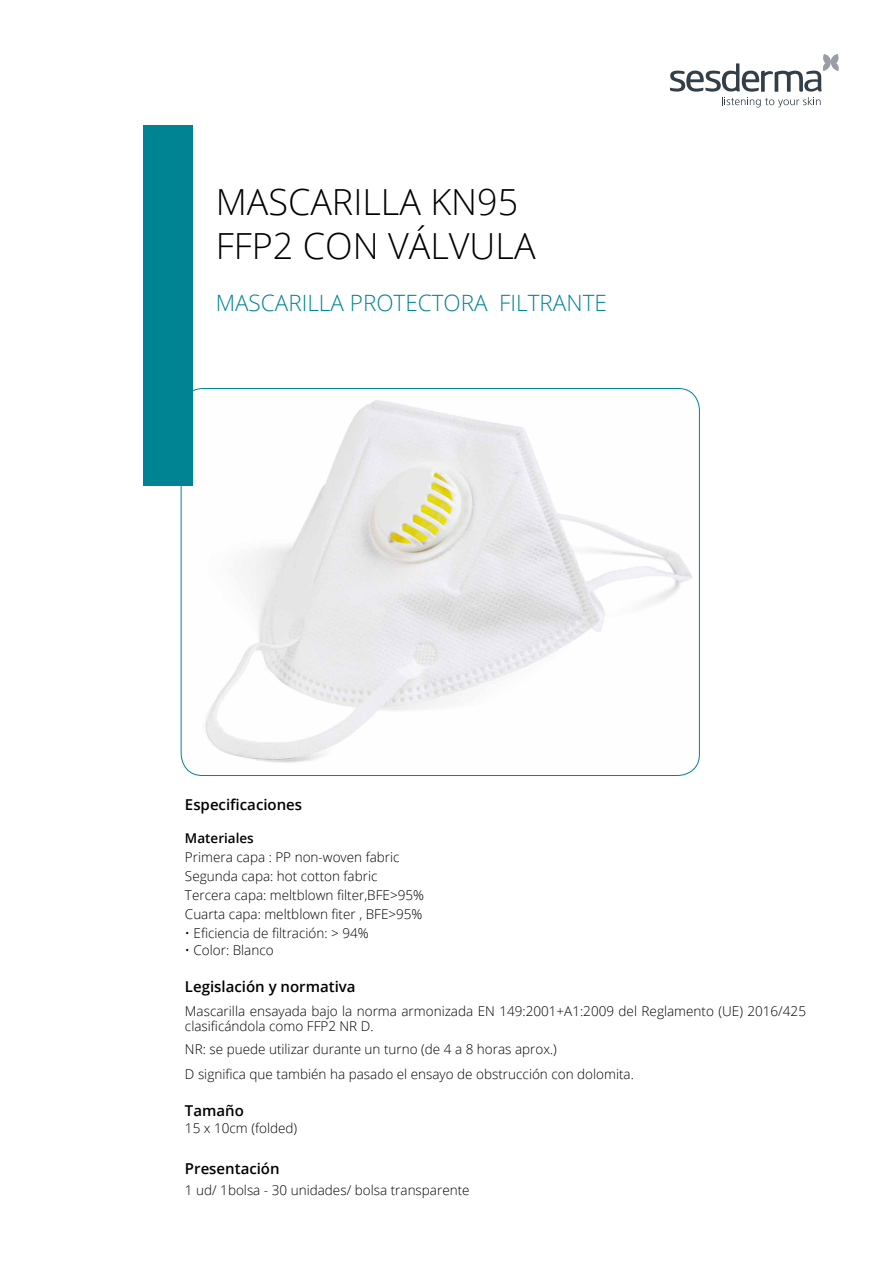
<style>
.page{position:relative;width:893px;height:1263px;background:#fff}
.page>*{position:absolute;margin:0;border:0;box-sizing:border-box;transform-origin:0 0}
.t1{font:300 36px/43.2px "Open Sans";color:#000}
.t2{font:300 22.5px "Open Sans";color:#008494}
.t3{font:600 15px "Open Sans";color:#000}
.t4{font:300 13.5px/19px "Open Sans";color:#000}
.t5{font:600 13.5px "Open Sans";color:#000}
</style>
<div class="page">
<svg style="left:670px;top:54px;width:169px;height:53px"></svg>
<img style="left:181px;top:388px;width:518px;height:387px">
<div style="left:143px;top:125px;width:50px;height:361px;background:#008494"></div>
<h1 class="t1" style="left:216px;top:180px;width:321px">MASCARILLA KN95<br>FFP2 CON VÁLVULA</h1>
<h2 class="t2" style="left:216px;top:287px;width:393px">MASCARILLA PROTECTORA FILTRANTE</h2>
<p class="t3" style="left:185px;top:794px;width:119px">Especificaciones</p>
<p class="t5" style="left:185px;top:829px;width:70px">Materiales</p>
<p class="t4" style="left:185px;top:847px;width:241px">Primera capa : PP non-woven fabric Segunda capa: hot cotton fabric Tercera capa: meltblown filter,BFE&gt;95% Cuarta capa: meltblown fiter , BFE&gt;95%</p>
<p class="t4" style="left:185px;top:923px;width:185px">• Eficiencia de filtración: &gt; 94%</p>
<p class="t4" style="left:185px;top:940px;width:90px">• Color: Blanco</p>
<p class="t3" style="left:185px;top:976px;width:172px">Legislación y normativa</p>
<p class="t4" style="left:185px;top:1003px;width:623px;line-height:15px">Mascarilla ensayada bajo la norma armonizada EN 149:2001+A1:2009 del Reglamento (UE) 2016/425 clasificándola como FFP2 NR D.</p>
<p class="t4" style="left:185px;top:1036px;width:451px;line-height:25px">NR: se puede utilizar durante un turno (de 4 a 8 horas aprox.)<br>D significa que también ha pasado el ensayo de obstrucción con dolomita.</p>
<p class="t3" style="left:185px;top:1100px;width:60px">Tamaño</p>
<p class="t4" style="left:185px;top:1118px;width:114px">15 x 10cm (folded)</p>
<p class="t3" style="left:185px;top:1158px;width:96px">Presentación</p>
<p class="t4" style="left:185px;top:1180px;width:286px">1 ud/ 1bolsa - 30 unidades/ bolsa transparente</p>
</div>
